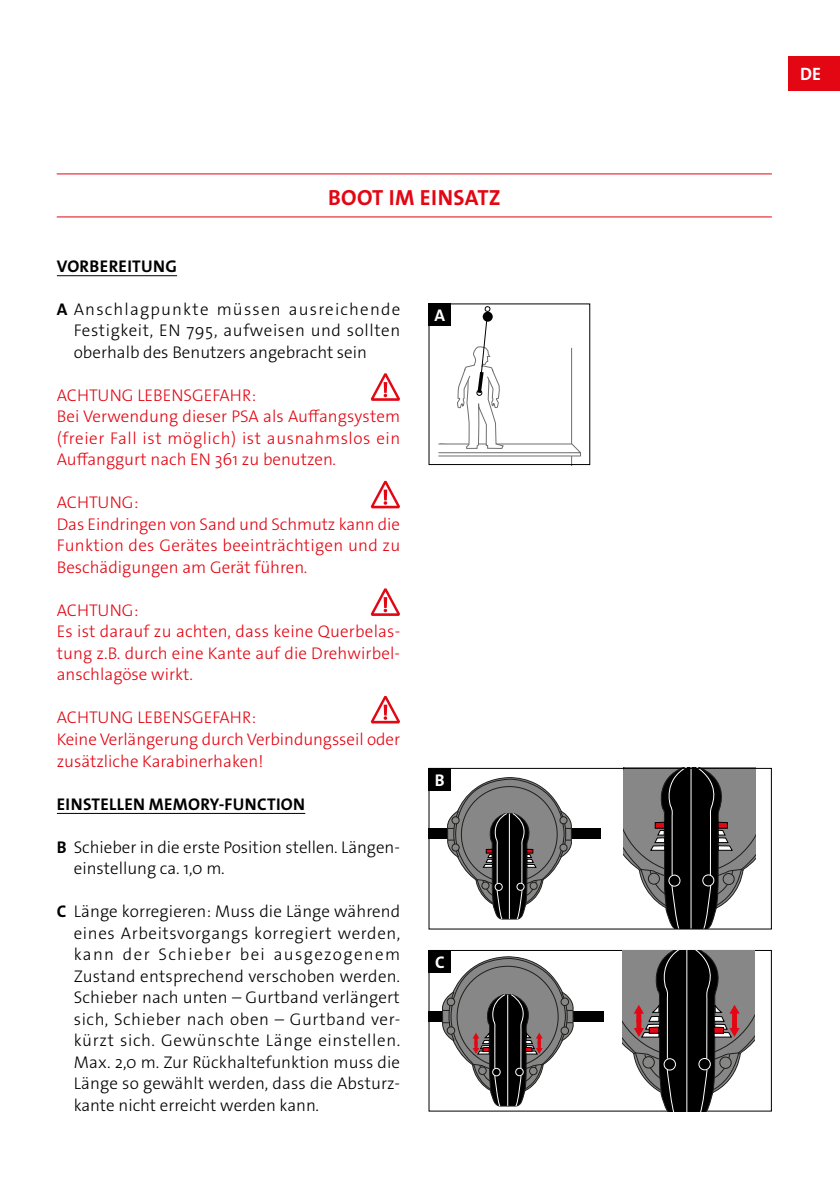
<style>
.page{position:relative;width:840px;height:1191px;background:#fff}
.page>*{position:absolute;margin:0;border:0;box-sizing:border-box;transform-origin:0 0}
.t1{font:700 22px "The Mix E2 s";letter-spacing:.02em;color:#e30613}
.t2{font:18px "The Sans LP7 Bld";color:#fff}
.t3{font:17px/21.6px "The Sans LP3 Lig";color:#000;text-align:justify}
.t4{font:17px/21.6px "The Sans LP3 Lig";color:#e30613}
.t5{font:700 17px "The Mix E2 s";letter-spacing:.02em;color:#000}
.t6{font:17px "The Sans LP7 Bld";color:#fff}
.s1{font-family:"The Sans LP7 Bld"}
</style>
<div class="page">
<div style="left:788px;top:57px;width:51px;height:34px;background:#e30613"></div>
<svg style="left:623px;top:770px;width:132px;height:157px"></svg>
<hr style="left:57px;top:275px;width:120px;height:1px;background:#000">
<hr style="left:57px;top:813px;width:248px;height:1px;background:#000">
<svg style="left:370px;top:373px;width:30px;height:28px"></svg>
<svg style="left:370px;top:481px;width:30px;height:27px"></svg>
<svg style="left:370px;top:588px;width:30px;height:28px"></svg>
<svg style="left:370px;top:696px;width:30px;height:27px"></svg>
<hr style="left:57px;top:173px;width:714px;height:1px;background:#e30613">
<hr style="left:57px;top:216px;width:714px;height:1px;background:#e30613">
<hr style="left:570px;top:348px;width:1px;height:117px;background:#706f6f">
<svg style="left:438px;top:306px;width:143px;height:151px"></svg>
<div style="left:482px;top:312px;width:10px;height:10px;background:#000;border-radius:50%"></div>
<div style="left:428px;top:303px;width:23px;height:23px;background:#000"></div>
<div style="left:428px;top:950px;width:23px;height:23px;background:#000"></div>
<div style="left:428px;top:828px;width:172px;height:11px;background:#000"></div>
<svg style="left:446px;top:777px;width:126px;height:143px"></svg>
<div style="left:428px;top:768px;width:343px;height:161px;border:1px solid #000"></div>
<div style="left:428px;top:768px;width:23px;height:22px;background:#000"></div>
<div style="left:428px;top:1011px;width:175px;height:11px;background:#000"></div>
<svg style="left:442px;top:956px;width:132px;height:150px"></svg>
<div style="left:428px;top:950px;width:343px;height:161px;border:1px solid #000"></div>
<svg style="left:621px;top:950px;width:133px;height:161px"></svg>
<p class="t1" style="left:328px;top:183px;width:174px">BOOT IM EINSATZ</p>
<p class="t5" style="left:57px;top:255px;width:121px">VORBEREITUNG</p>
<p class="t3" style="left:74px;top:298px;width:328px;text-indent:-17px"><span class="s1">A</span> Anschlagpunkte müssen ausreichende Festigkeit, EN 795, aufweisen und sollten oberhalb des Benutzers angebracht sein</p>
<p class="t4" style="left:57px;top:384px;width:345px">ACHTUNG LEBENSGEFAHR:<br>Bei Verwendung dieser PSA als Auffangsystem (freier Fall ist möglich) ist ausnahmslos ein Auffanggurt nach EN 361 zu benutzen.</p>
<p class="t4" style="left:57px;top:492px;width:345px">ACHTUNG:<br>Das Eindringen von Sand und Schmutz kann die<br>Funktion des Gerätes beeinträchtigen und zu<br>Beschädigungen am Gerät führen.</p>
<p class="t4" style="left:57px;top:599px;width:345px">ACHTUNG:<br>Es ist darauf zu achten, dass keine Querbelas&shy;tung z.B. durch eine Kante auf die Drehwirbel&shy;anschlagöse wirkt.</p>
<p class="t4" style="left:57px;top:707px;width:344px">ACHTUNG LEBENSGEFAHR:<br>Keine Verlängerung durch Verbindungsseil oder zusätzliche Karabinerhaken!</p>
<p class="t5" style="left:57px;top:793px;width:249px">EINSTELLEN MEMORY-FUNCTION</p>
<p class="t3" style="left:74px;top:836px;width:327px;text-indent:-17px"><span class="s1">B</span> Schieber in die erste Position stellen. Längen&shy;einstellung ca. 1,0 m.</p>
<p class="t3" style="left:74px;top:900px;width:328px;text-indent:-17px"><span class="s1">C</span> Länge korregieren: Muss die Länge während eines Arbeitsvorgangs korregiert werden, kann der Schieber bei ausgezogenem Zustand entsprechend verschoben werden.<br>Schieber nach unten – Gurtband verlängert sich, Schieber nach oben – Gurtband ver&shy;kürzt sich. Gewünschte Länge einstellen.<br>Max. 2,0 m. Zur Rückhaltefunktion muss die Länge so gewählt werden, dass die Absturz&shy;kante nicht erreicht werden kann.</p>
<p class="t6" style="left:434px;top:304px;width:12px">A</p>
<p class="t6" style="left:434px;top:769px;width:11px">B</p>
<p class="t6" style="left:435px;top:951px;width:11px">C</p>
<p class="t2" style="left:799px;top:63px;width:22px">DE</p>
</div>
